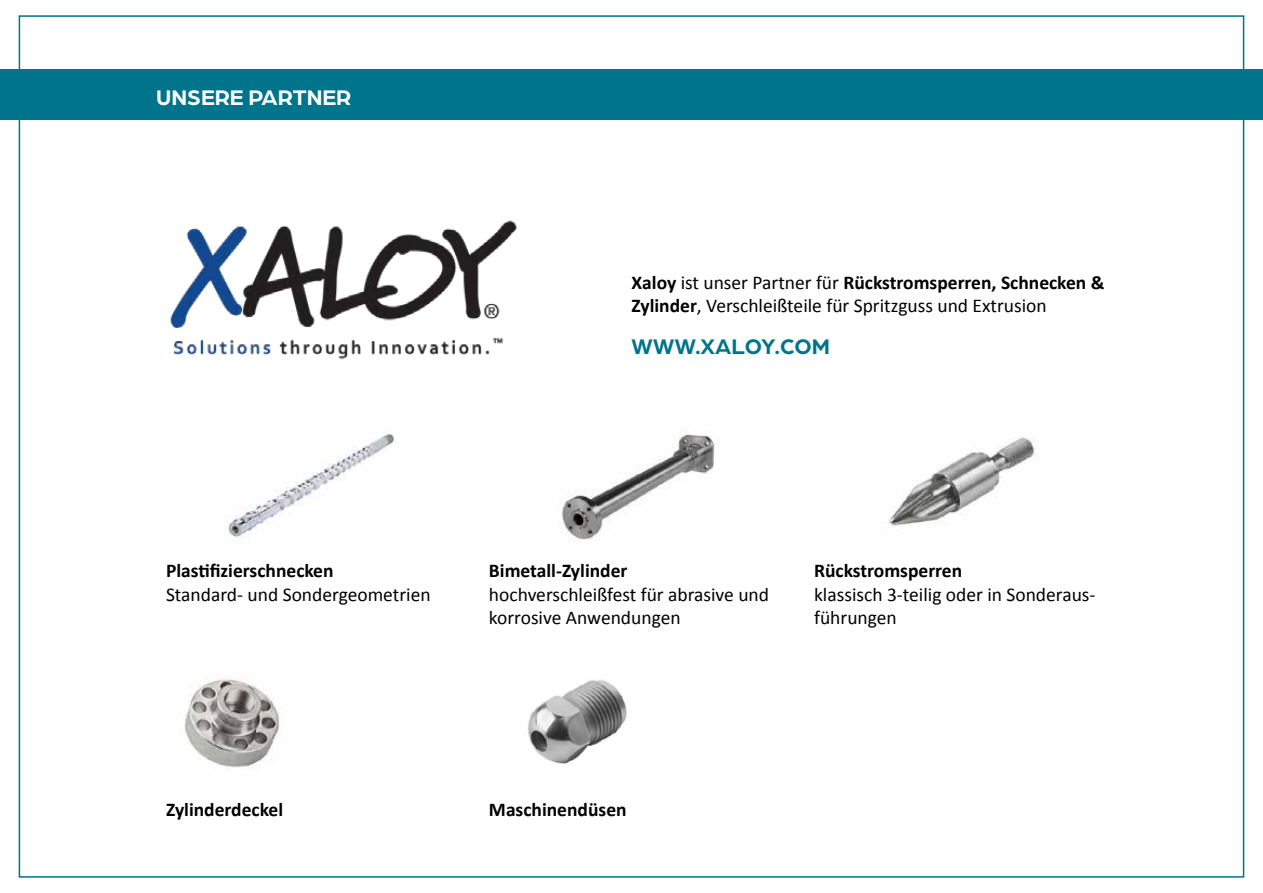
<style>
.page{position:relative;width:1263px;height:893px;background:#fff}
.page>*{position:absolute;margin:0;border:0;box-sizing:border-box;transform-origin:0 0}
.t1{font:700 22.5px "Arboria";color:#fff}
.t2{font:700 22.5px "Arboria";color:#00748a}
.t3{font:19.5px/23.4px "Calibri";color:#000}
.t4{font:700 19.5px "Calibri";color:#000}
.s1{font-weight:700}
</style>
<div class="page">
<div style="left:0;top:69px;width:1263px;height:51px;background:#00748a"></div>
<img style="left:559px;top:432px;width:155px;height:108px">
<img style="left:528px;top:680px;width:99px;height:84px">
<img style="left:888px;top:437px;width:150px;height:89px">
<img style="left:184px;top:676px;width:99px;height:92px">
<img style="left:170px;top:220px;width:347px;height:140px">
<img style="left:228px;top:434px;width:167px;height:104px">
<p class="t1" style="left:156px;top:82px;width:196px">UNSERE PARTNER</p>
<p class="t3" style="left:631px;top:270px;width:475px"><span class="s1">Xaloy</span> ist unser Partner für <span class="s1">Rückstromsperren, Schnecken &amp;<br>Zylinder</span>, Verschleißteile für Spritzguss und Extrusion</p>
<p class="t2" style="left:631px;top:331px;width:200px">WWW.XALOY.COM</p>
<p class="t4" style="left:166px;top:558px;width:169px">Plastifizierschnecken</p>
<p class="t3" style="left:166px;top:583px;width:266px">Standard- und Sondergeometrien</p>
<p class="t4" style="left:489px;top:558px;width:140px">Bimetall-Zylinder</p>
<p class="t3" style="left:489px;top:583px;width:282px">hochverschleißfest für abrasive und korrosive Anwendungen</p>
<p class="t4" style="left:814px;top:558px;width:150px">Rückstromsperren</p>
<p class="t3" style="left:814px;top:583px;width:283px">klassisch 3-teilig oder in Sonderaus&shy;führungen</p>
<p class="t4" style="left:166px;top:797px;width:119px">Zylinderdeckel</p>
<p class="t4" style="left:489px;top:797px;width:139px">Maschinendüsen</p>
</div>
